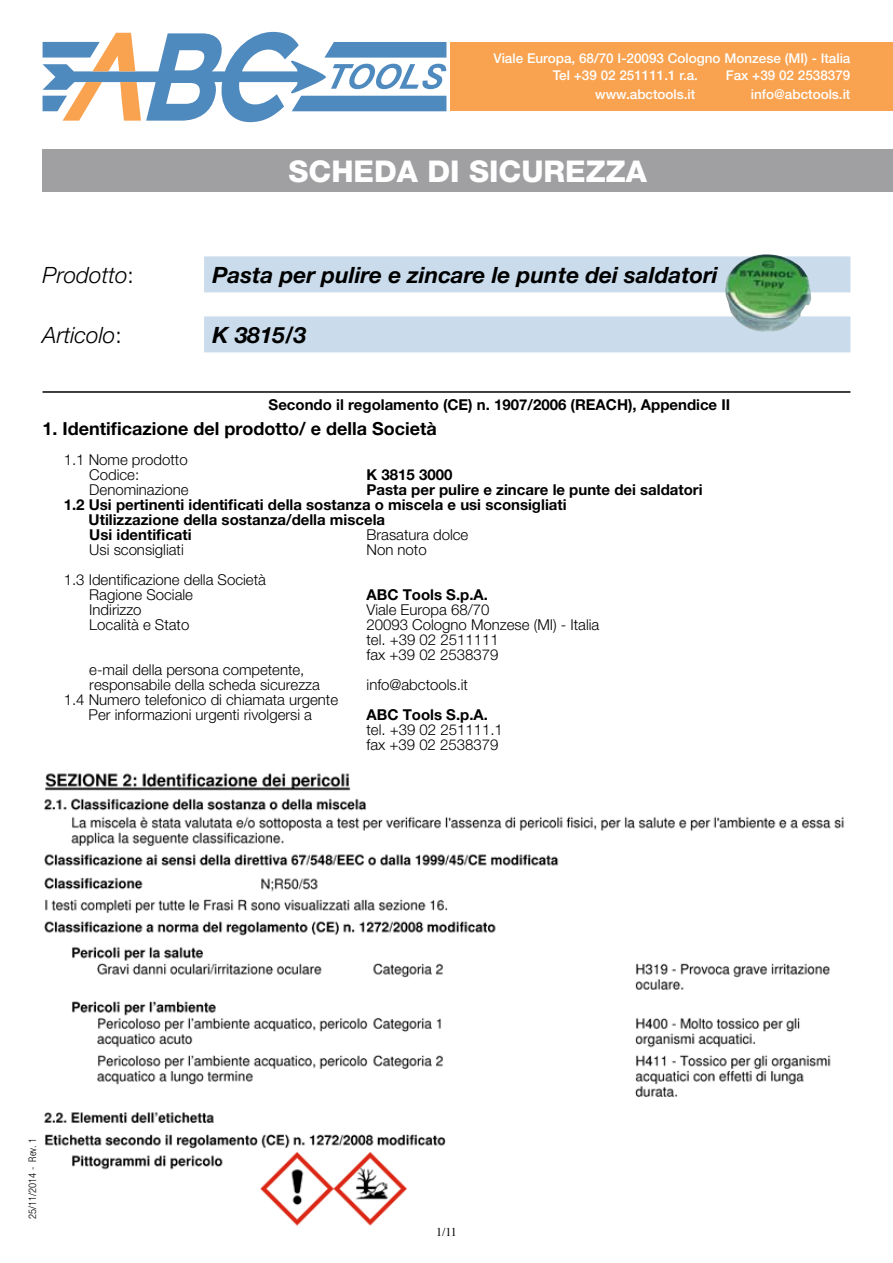
<style>
.page{position:relative;width:893px;height:1263px;background:#fff}
.page>*{position:absolute;margin:0;border:0;box-sizing:border-box;transform-origin:0 0}
.t1{font:800 30px "Helvetica Amos";color:#fff}
.t2{font:italic 700 22.5px "Helvetica Amos";color:#000}
.t3{font:italic 300 22.5px "Helvetica Amos";color:#000}
.t4{font:700 18px "Helvetica Amos";color:#000}
.t5{font:300 15px/15px "Helvetica Amos";color:#000}
.t6{font:700 15px "Helvetica Amos";color:#000}
.t7{font:500 13.5px/16.5px "Helvetica Neue";color:#fff}
.t8{font:12px "Times";color:#000}
.t9{font:300 10.5px "Helvetica Amos Cond";color:#000}
.s1{font-style:normal}
</style>
<div class="page">
<svg style="left:43px;top:32px;width:403px;height:90px"></svg>
<div style="left:450px;top:42px;width:443px;height:69px;background:#f9a350"></div>
<div style="left:43px;top:149px;width:850px;height:42px;background:#a09fa2"></div>
<hr style="left:43px;top:391px;width:807px;height:2px;background:#000">
<div style="left:204px;top:256px;width:646px;height:36px;background:#cadcec"></div>
<div style="left:204px;top:316px;width:646px;height:36px;background:#cadcec"></div>
<img style="left:725px;top:254px;width:86px;height:78px">
<img style="left:44px;top:773px;width:800px;height:453px">
<p class="t7" style="left:553px;top:50px;width:299px;text-indent:-59px">Viale Europa, 68/70 I-20093 Cologno Monzese (MI) - Italia<br>Tel +39 02 251111.1 r.a.</p>
<p class="t7" style="left:726px;top:66px;width:126px">Fax +39 02 2538379</p>
<p class="t7" style="left:595px;top:86px;width:102px">www.abctools.it</p>
<p class="t7" style="left:751px;top:86px;width:101px">info@abctools.it</p>
<h1 class="t1" style="left:289px;top:154px;width:360px">SCHEDA DI SICUREZZA</h1>
<h2 class="t3" style="left:43px;top:262px;width:93px">Prodotto<span class="s1">:</span></h2>
<h2 class="t2" style="left:213px;top:262px;width:506px">Pasta per pulire e zincare le punte dei saldatori</h2>
<h2 class="t3" style="left:43px;top:322px;width:81px">Articolo<span class="s1">:</span></h2>
<h2 class="t2" style="left:213px;top:322px;width:95px">K 3815/3</h2>
<p class="t6" style="left:269px;top:396px;width:463px">Secondo il regolamento (CE) n. 1907/2006 (REACH), Appendice II</p>
<p class="t4" style="left:43px;top:419px;width:396px">1. Identificazione del prodotto/ e della Società</p>
<p class="t5" style="left:89px;top:453px;width:100px;text-indent:-26px">1.1 Nome prodotto<br>Codice:</p>
<p class="t6" style="left:367px;top:466px;width:87px">K 3815 3000</p>
<p class="t5" style="left:89px;top:483px;width:101px">Denominazione</p>
<p class="t6" style="left:367px;top:481px;width:338px">Pasta per pulire e zincare le punte dei saldatori</p>
<p class="t6" style="left:64px;top:496px;width:504px">1.2 Usi pertinenti identificati della sostanza o miscela e usi sconsigliati</p>
<p class="t6" style="left:89px;top:511px;width:298px">Utilizzazione della sostanza/della miscela</p>
<p class="t6" style="left:89px;top:526px;width:104px">Usi identificati</p>
<p class="t5" style="left:367px;top:528px;width:103px">Brasatura dolce</p>
<p class="t5" style="left:89px;top:543px;width:96px">Usi sconsigliati</p>
<p class="t5" style="left:367px;top:543px;width:62px">Non noto</p>
<p class="t5" style="left:89px;top:573px;width:178px;text-indent:-26px">1.3 Identificazione della Società<br>Ragione Sociale</p>
<p class="t6" style="left:367px;top:586px;width:123px">ABC Tools S.p.A.</p>
<p class="t5" style="left:89px;top:603px;width:54px">Indirizzo</p>
<p class="t5" style="left:367px;top:603px;width:124px">Viale Europa 68/70</p>
<p class="t5" style="left:89px;top:618px;width:102px">Località e Stato</p>
<p class="t5" style="left:367px;top:618px;width:234px">20093 Cologno Monzese (MI) - Italia tel. +39 02 2511111<br>fax +39 02 2538379</p>
<p class="t5" style="left:89px;top:663px;width:232px">e-mail della persona competente, responsabile della scheda sicurezza</p>
<p class="t5" style="left:367px;top:678px;width:103px">info@abctools.it</p>
<p class="t5" style="left:64px;top:693px;width:276px;text-align:center">1.4 Numero telefonico di chiamata urgente<br>Per informazioni urgenti rivolgersi a</p>
<p class="t6" style="left:367px;top:706px;width:123px">ABC Tools S.p.A.</p>
<p class="t5" style="left:367px;top:723px;width:138px">tel. +39 02 251111.1 fax +39 02 2538379</p>
<p class="t9" style="left:26px;top:1219px;width:82px;rotate:-90deg">25/11/2014 - Rev. 1</p>
<p class="t8" style="left:436px;top:1220px;width:22px">1/11</p>
</div>
